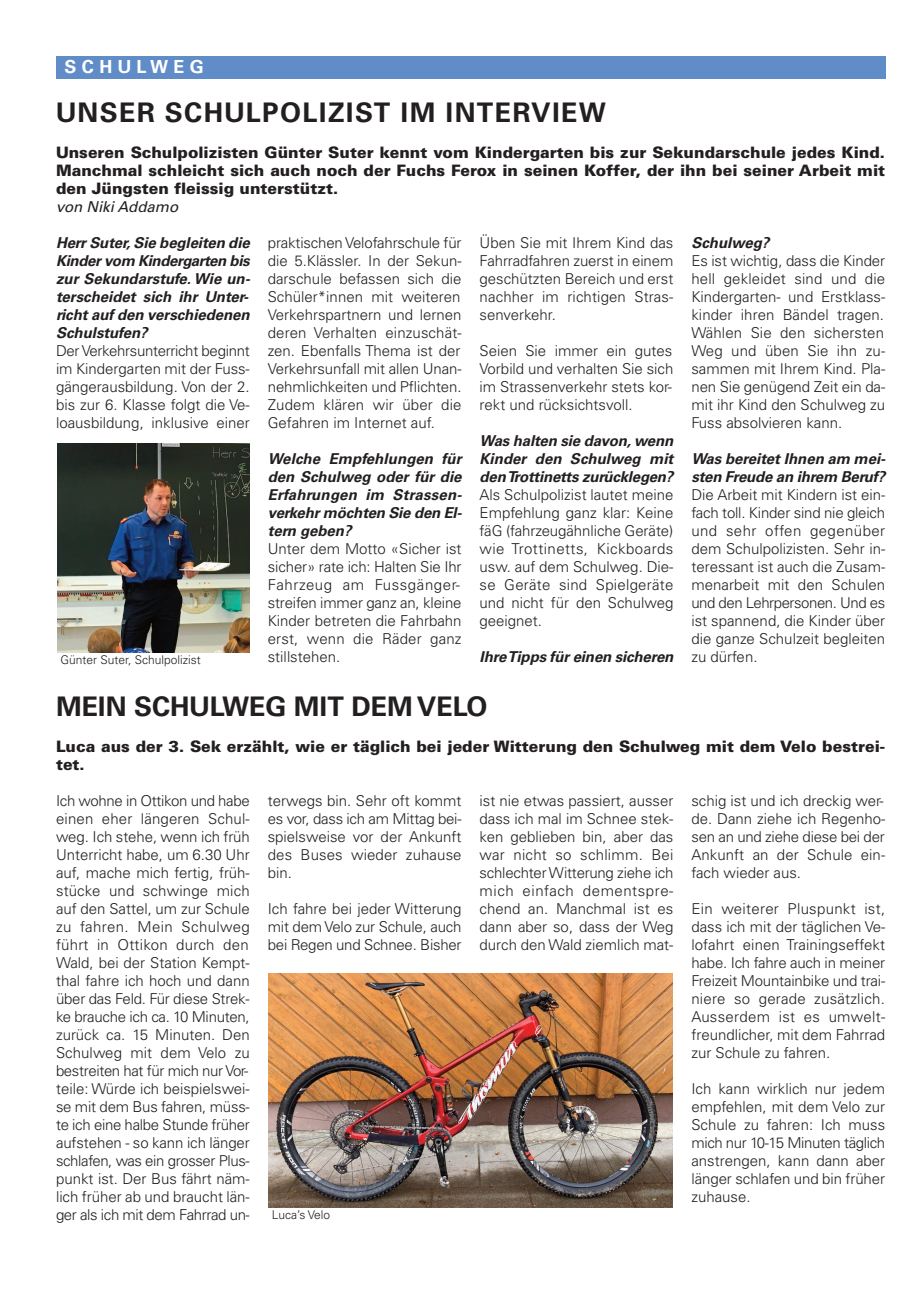
<style>
.page{position:relative;width:920px;height:1290px;background:#fff}
.page>*{position:absolute;margin:0;border:0;box-sizing:border-box;transform-origin:0 0}
.t1{font:27px "Univers Com 65 Bold OTF";letter-spacing:.05em;color:#231f20}
.t2{font:27px "Univers Com 65 Bold OTF";color:#231f20}
.t3{font:18px "Univers Com 65 Bold OTF";letter-spacing:.3em;color:#fff}
.t4{font:900 15.75px/18px "Univers Com 75";color:#231f20;text-align:justify}
.t5{font:300 15px/18px "Univers Com 45";color:#231f20;text-align:justify}
.t6{font:15px/18px "Univers Com 65 Bold Oblique OTF";letter-spacing:-.01em;color:#231f20;text-align:justify}
.t7{font:italic 15px "Univers Com 55";color:#231f20}
.t8{font:300 12px "Univers Com 45";color:#231f20}
</style>
<div class="page">
<div style="left:56px;top:56px;width:829px;height:23px;background:#608cc8"></div>
<img style="left:57px;top:444px;width:193px;height:208px">
<img style="left:269px;top:973px;width:404px;height:234px">
<p class="t3" style="left:65px;top:56px;width:141px">SCHULWEG</p>
<h1 class="t1" style="left:56px;top:96px;width:551px">UNSER SCHULPOLIZIST IM INTERVIEW</h1>
<p class="t4" style="left:56px;top:143px;width:831px">Unseren Schulpolizisten Günter Suter kennt vom Kindergarten bis zur Sekundarschule jedes Kind.<br>Manchmal schleicht sich auch noch der Fuchs Ferox in seinen Koffer, der ihn bei seiner Arbeit mit den Jüngsten fleissig unterstützt.</p>
<p class="t7" style="left:56px;top:197px;width:124px">von Niki Addamo</p>
<p class="t6" style="left:56px;top:233px;width:196px">Herr Suter, Sie begleiten die Kinder vom Kindergarten bis zur Sekundarstufe. Wie un&shy;terscheidet sich ihr Unter&shy;richt auf den verschiedenen Schulstufen?</p>
<p class="t5" style="left:56px;top:341px;width:195px">Der Verkehrsunterricht beginnt im Kindergarten mit der Fuss&shy;gängerausbildung. Von der 2. bis zur 6. Klasse folgt die Ve&shy;loausbildung, inklusive einer</p>
<p class="t8" style="left:60px;top:652px;width:142px">Günter Suter, Schulpolizist</p>
<p class="t5" style="left:268px;top:233px;width:195px">praktischen Velofahrschule für die 5.Klässler. In der Sekun&shy;darschule befassen sich die Schüler*innen mit weiteren Verkehrspartnern und lernen deren Verhalten einzuschät&shy;zen. Ebenfalls Thema ist der Verkehrsunfall mit allen Unan&shy;nehmlichkeiten und Pflichten.<br>Zudem klären wir über die Gefahren im Internet auf.</p>
<p class="t6" style="left:268px;top:449px;width:196px">Welche Empfehlungen für den Schulweg oder für die Erfahrungen im Strassen&shy;verkehr möchten Sie den El&shy;tern geben?</p>
<p class="t5" style="left:268px;top:539px;width:195px">Unter dem Motto «Sicher ist sicher» rate ich: Halten Sie Ihr Fahrzeug am Fussgänger&shy;streifen immer ganz an, kleine Kinder betreten die Fahrbahn erst, wenn die Räder ganz stillstehen.</p>
<p class="t5" style="left:480px;top:233px;width:195px">Üben Sie mit Ihrem Kind das Fahrradfahren zuerst in einem geschützten Bereich und erst nachher im richtigen Stras&shy;senverkehr.</p>
<p class="t5" style="left:480px;top:341px;width:195px">Seien Sie immer ein gutes Vorbild und verhalten Sie sich im Strassenverkehr stets kor&shy;rekt und rücksichtsvoll.</p>
<p class="t6" style="left:480px;top:431px;width:195px">Was halten sie davon, wenn Kinder den Schulweg mit denTrottinetts zurücklegen?</p>
<p class="t5" style="left:480px;top:485px;width:195px">Als Schulpolizist lautet meine Empfehlung ganz klar: Keine fäG (fahrzeugähnliche Geräte) wie Trottinetts, Kickboards usw. auf dem Schulweg. Die&shy;se Geräte sind Spielgeräte und nicht für den Schulweg geeignet.</p>
<p class="t6" style="left:480px;top:647px;width:195px">IhreTipps für einen sicheren</p>
<h1 class="t2" style="left:56px;top:690px;width:433px">MEIN SCHULWEG MIT DEMVELO</h1>
<p class="t6" style="left:691px;top:233px;width:80px">Schulweg?</p>
<p class="t5" style="left:691px;top:251px;width:195px">Es ist wichtig, dass die Kinder hell gekleidet sind und die Kindergarten- und Erstklass&shy;kinder ihren Bändel tragen.<br>Wählen Sie den sichersten Weg und üben Sie ihn zu&shy;sammen mit Ihrem Kind. Pla&shy;nen Sie genügend Zeit ein da&shy;mit ihr Kind den Schulweg zu Fuss absolvieren kann.</p>
<p class="t6" style="left:691px;top:449px;width:196px">Was bereitet Ihnen am mei&shy;sten Freude an ihrem Beruf?</p>
<p class="t5" style="left:691px;top:485px;width:195px">Die Arbeit mit Kindern ist ein&shy;fach toll. Kinder sind nie gleich und sehr offen gegenüber dem Schulpolizisten. Sehr in&shy;teressant ist auch die Zusam&shy;menarbeit mit den Schulen und den Lehrpersonen. Und es ist spannend, die Kinder über die ganze Schulzeit begleiten zu dürfen.</p>
<p class="t4" style="left:56px;top:737px;width:831px">Luca aus der 3. Sek erzählt, wie er täglich bei jeder Witterung den Schulweg mit dem Velo bestrei&shy;tet.</p>
<p class="t5" style="left:56px;top:791px;width:195px">Ich wohne in Ottikon und habe einen eher längeren Schul&shy;weg. Ich stehe, wenn ich früh Unterricht habe, um 6.30 Uhr auf, mache mich fertig, früh&shy;stücke und schwinge mich auf den Sattel, um zur Schule zu fahren. Mein Schulweg führt in Ottikon durch den Wald, bei der Station Kempt&shy;thal fahre ich hoch und dann über das Feld. Für diese Strek&shy;ke brauche ich ca. 10 Minuten, zurück ca. 15 Minuten. Den Schulweg mit dem Velo zu bestreiten hat für mich nur Vor&shy;teile: Würde ich beispielswei&shy;se mit dem Bus fahren, müss&shy;te ich eine halbe Stunde früher aufstehen - so kann ich länger schlafen, was ein grosser Plus&shy;punkt ist. Der Bus fährt näm&shy;lich früher ab und braucht län&shy;ger als ich mit dem Fahrrad un-</p>
<p class="t5" style="left:268px;top:791px;width:195px">terwegs bin. Sehr oft kommt es vor, dass ich am Mittag bei&shy;spielsweise vor der Ankunft des Buses wieder zuhause bin.</p>
<p class="t5" style="left:268px;top:899px;width:195px">Ich fahre bei jeder Witterung mit dem Velo zur Schule, auch bei Regen und Schnee. Bisher</p>
<p class="t8" style="left:272px;top:1207px;width:60px">Luca’s Velo</p>
<p class="t5" style="left:480px;top:791px;width:195px">ist nie etwas passiert, ausser dass ich mal im Schnee stek&shy;ken geblieben bin, aber das war nicht so schlimm. Bei schlechter Witterung ziehe ich mich einfach dementspre&shy;chend an. Manchmal ist es dann aber so, dass der Weg durch den Wald ziemlich mat-</p>
<p class="t5" style="left:691px;top:791px;width:195px">schig ist und ich dreckig wer&shy;de. Dann ziehe ich Regenho&shy;sen an und ziehe diese bei der Ankunft an der Schule ein&shy;fach wieder aus.</p>
<p class="t5" style="left:691px;top:899px;width:195px">Ein weiterer Pluspunkt ist, dass ich mit der täglichen Ve&shy;lofahrt einen Trainingseffekt habe. Ich fahre auch in meiner Freizeit Mountainbike und trai&shy;niere so gerade zusätzlich.<br>Ausserdem ist es umwelt&shy;freundlicher, mit dem Fahrrad zur Schule zu fahren.</p>
<p class="t5" style="left:691px;top:1079px;width:195px">Ich kann wirklich nur jedem empfehlen, mit dem Velo zur Schule zu fahren: Ich muss mich nur 10-15 Minuten täglich anstrengen, kann dann aber länger schlafen und bin früher zuhause.</p>
</div>
